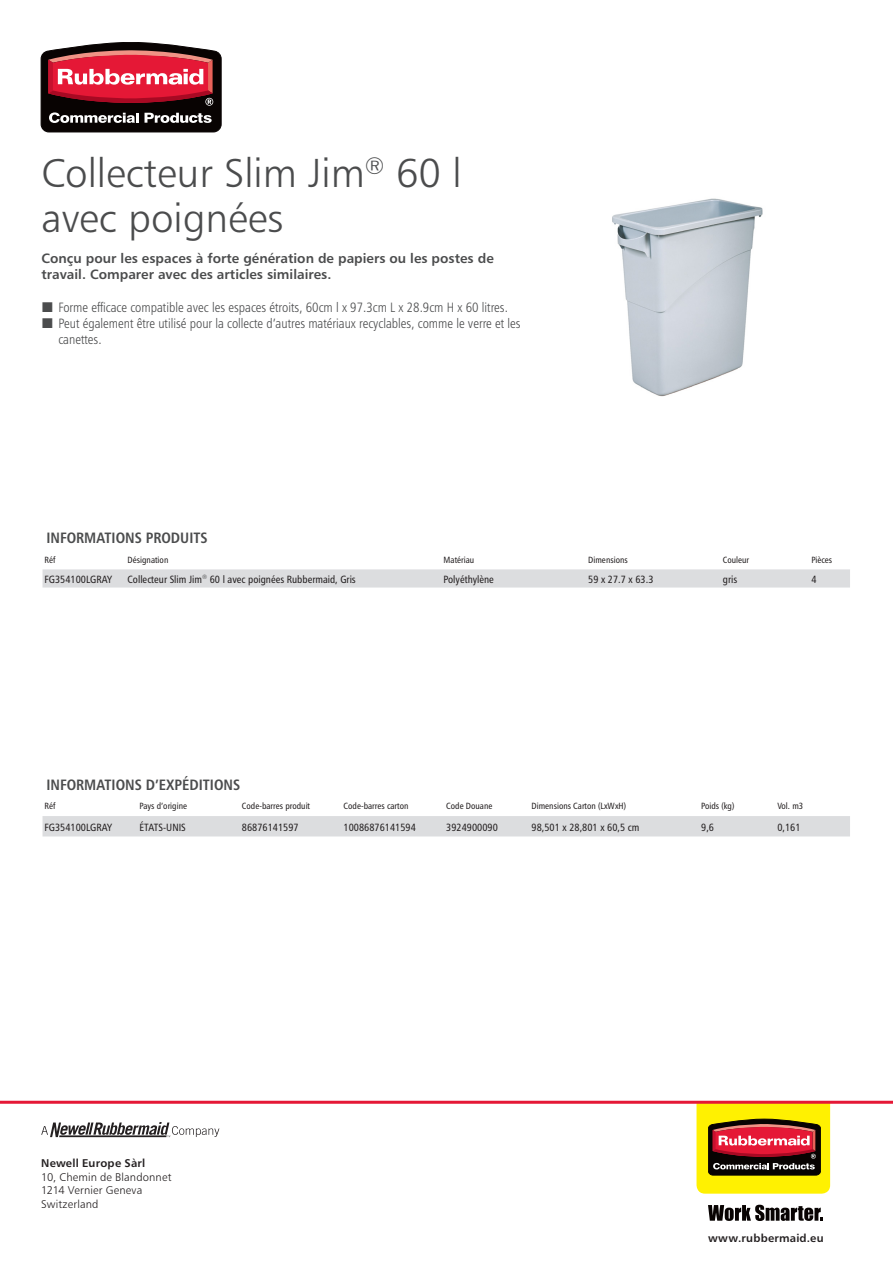
<style>
.page{position:relative;width:893px;height:1263px;background:#fff}
.page>*{position:absolute;margin:0;border:0;box-sizing:border-box;transform-origin:0 0}
.t1{font:40.5px/45px "Humanist 777 BT Light B";color:#4b4c4d}
.t2{font:15px "Humanist 777 BT Bold Condensed B";color:#4b4c4d}
.t3{font:13.5px/16.2px "Humanist 777 BT Light Condensed B";color:#4b4c4d}
.t4{font:13.5px/16.2px "Humanist 777 BT Bold B";color:#4b4c4d}
.t5{font:11.25px "Humanist 777 BT Light B";letter-spacing:.015em;color:#231f20}
.t6{font:11.25px "Humanist 777 BT Bold B";letter-spacing:.02em;color:#231f20}
.t7{font:10.5px "Humanist 777 BT Roman Condensed B";color:#231f20}
.t8{font:9px "Humanist 777 BT Roman Condensed B";color:#231f20}
</style>
<div class="page">
<svg style="left:41px;top:1122px;width:178px;height:15px"></svg>
<svg style="left:696px;top:1104px;width:134px;height:90px;background:#bd8e20"></svg>
<svg style="left:708px;top:1205px;width:115px;height:16px"></svg>
<svg style="left:41px;top:42px;width:180px;height:90px;background:#863942"></svg>
<div style="left:43px;top:569px;width:807px;height:18px;background:#dcdddf"></div>
<div style="left:43px;top:816px;width:807px;height:20px;background:#dcdddf"></div>
<hr style="left:0;top:1101px;width:893px;height:3px;background:#e51836">
<img style="left:612px;top:198px;width:151px;height:199px">
<p class="t1" style="left:41px;top:150px;width:422px">Collecteur Slim Jim<sup>®</sup> 60 l avec poignées</p>
<p class="t4" style="left:41px;top:250px;width:454px">Conçu pour les espaces à forte génération de papiers ou les postes de travail. Comparer avec des articles similaires.</p>
<p class="t3" style="left:58px;top:299px;width:451px">Forme efficace compatible avec les espaces étroits, 60cm l x 97.3cm L x 28.9cm H x 60 litres.</p>
<p class="t3" style="left:58px;top:315px;width:464px">Peut également être utilisé pour la collecte d’autres matériaux recyclables, comme le verre et les canettes.</p>
<p class="t2" style="left:46px;top:528px;width:163px">INFORMATIONS PRODUITS</p>
<p class="t8" style="left:45px;top:554px;width:12px">Réf</p>
<p class="t8" style="left:128px;top:554px;width:42px">Désignation</p>
<p class="t8" style="left:444px;top:554px;width:32px">Matériau</p>
<p class="t8" style="left:588px;top:554px;width:41px">Dimensions</p>
<p class="t8" style="left:723px;top:554px;width:28px">Couleur</p>
<p class="t8" style="left:811px;top:554px;width:22px">Pièces</p>
<p class="t7" style="left:45px;top:572px;width:69px">FG354100LGRAY</p>
<p class="t7" style="left:128px;top:572px;width:230px">Collecteur Slim Jim<sup>®</sup> 60 l avec poignées Rubbermaid, Gris</p>
<p class="t7" style="left:444px;top:572px;width:52px">Polyéthylène</p>
<p class="t7" style="left:588px;top:572px;width:67px">59 x 27.7 x 63.3</p>
<p class="t7" style="left:723px;top:572px;width:16px">gris</p>
<p class="t7" style="left:811px;top:572px;width:7px">4</p>
<p class="t2" style="left:46px;top:775px;width:195px">INFORMATIONS D’EXPÉDITIONS</p>
<p class="t8" style="left:45px;top:801px;width:12px">Réf</p>
<p class="t8" style="left:139px;top:801px;width:49px">Pays d’origine</p>
<p class="t8" style="left:242px;top:801px;width:70px">Code-barres produit</p>
<p class="t8" style="left:344px;top:801px;width:66px">Code-barres carton</p>
<p class="t8" style="left:446px;top:801px;width:48px">Code Douane</p>
<p class="t8" style="left:531px;top:801px;width:96px">Dimensions Carton (LxWxH)</p>
<p class="t8" style="left:701px;top:801px;width:35px">Poids (kg)</p>
<p class="t8" style="left:777px;top:801px;width:27px">Vol. m3</p>
<p class="t7" style="left:45px;top:820px;width:69px">FG354100LGRAY</p>
<p class="t7" style="left:139px;top:820px;width:48px">ÉTATS-UNIS</p>
<p class="t7" style="left:242px;top:820px;width:58px">86876141597</p>
<p class="t7" style="left:344px;top:820px;width:74px">10086876141594</p>
<p class="t7" style="left:446px;top:820px;width:53px">3924900090</p>
<p class="t7" style="left:531px;top:820px;width:109px">98,501 x 28,801 x 60,5 cm</p>
<p class="t7" style="left:701px;top:820px;width:14px">9,6</p>
<p class="t7" style="left:777px;top:820px;width:25px">0,161</p>
<p class="t6" style="left:41px;top:1156px;width:106px">Newell Europe Sàrl</p>
<p class="t5" style="left:41px;top:1170px;width:132px">10, Chemin de Blandonnet</p>
<p class="t5" style="left:41px;top:1183px;width:103px">1214 Vernier Geneva</p>
<p class="t5" style="left:41px;top:1197px;width:59px">Switzerland</p>
<p class="t6" style="left:708px;top:1231px;width:117px">www.rubbermaid.eu</p>
</div>
